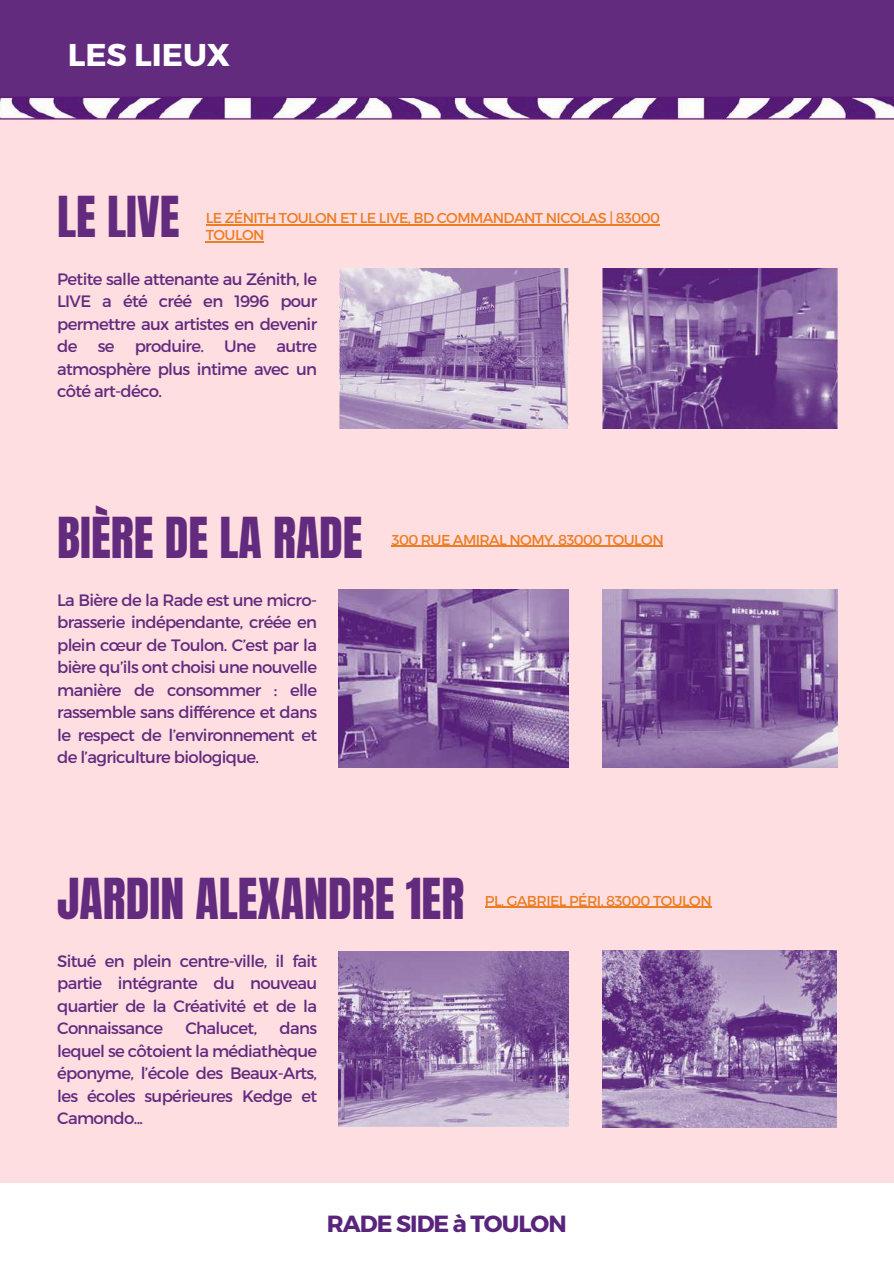
<style>
.page{position:relative;width:894px;height:1264px;background:#fff}
.page>*{position:absolute;margin:0;border:0;box-sizing:border-box;transform-origin:0 0}
.t1{font:48px "Anton";color:#622b7e}
.t2{font:700 31.5px "Montserrat";color:#fff}
.t3{font:700 23.4px "Montserrat";letter-spacing:-.04em;color:#59247b}
.t4{font:16.5px/22.5px "Montserrat";letter-spacing:-.04em;color:#622b7e;text-align:justify}
.t5{font:14.4px/16.8px "Montserrat";letter-spacing:-.04em;color:#ed7d22}
</style>
<div class="page">
<div style="left:0;top:0;width:893px;height:1263px;background:#ffdee2"></div>
<div style="left:0;top:0;width:893px;height:104px;background:#622b7e"></div>
<img style="left:0;top:96px;width:893px;height:24px">
<div style="left:0;top:1182px;width:893px;height:81px;background:#fff"></div>
<img style="left:339px;top:268px;width:229px;height:160px">
<img style="left:602px;top:268px;width:234px;height:160px">
<img style="left:602px;top:589px;width:234px;height:178px">
<img style="left:338px;top:589px;width:230px;height:178px">
<img style="left:338px;top:952px;width:230px;height:175px">
<img style="left:602px;top:950px;width:234px;height:176px">
<hr style="left:206px;top:224px;width:207px;height:1px;background:#ed7d22">
<hr style="left:413px;top:224px;width:246px;height:1px;background:#ed7d22">
<hr style="left:206px;top:241px;width:58px;height:1px;background:#ed7d22">
<hr style="left:392px;top:546px;width:271px;height:1px;background:#ed7d22">
<hr style="left:485px;top:906px;width:226px;height:1px;background:#ed7d22">
<h2 class="t2" style="left:68px;top:35px;width:164px">LES LIEUX</h2>
<h1 class="t1" style="left:57px;top:182px;width:124px">LE LIVE</h1>
<p class="t5" style="left:206px;top:209px;width:455px">LE ZÉNITH TOULON ET LE LIVE, BD COMMANDANT NICOLAS | 83000<br>TOULON</p>
<p class="t4" style="left:57px;top:267px;width:261px">Petite salle attenante au Zénith, le LIVE a été créé en 1996 pour permettre aux artistes en devenir de se produire. Une autre atmosphère plus intime avec un côté art-déco.</p>
<h1 class="t1" style="left:57px;top:503px;width:307px">BIÈRE DE LA RADE</h1>
<p class="t4" style="left:57px;top:588px;width:261px">La Bière de la Rade est une micro&shy;brasserie indépendante, créée en plein cœur de Toulon. C’est par la bière qu’ils ont choisi une nouvelle manière de consommer : elle rassemble sans différence et dans le respect de l’environnement et de l’agriculture biologique.</p>
<p class="t5" style="left:392px;top:530px;width:273px">300 RUE AMIRAL NOMY, 83000 TOULON</p>
<h1 class="t1" style="left:57px;top:864px;width:408px">JARDIN ALEXANDRE 1ER</h1>
<p class="t4" style="left:57px;top:948px;width:261px">Situé en plein centre-ville, il fait partie intégrante du nouveau quartier de la Créativité et de la Connaissance</p>
<p class="t4" style="left:57px;top:1016px;width:261px;text-indent:222px">dans lequel se côtoient la médiathèque éponyme, l’école des Beaux-Arts, les écoles supérieures Kedge et Camondo...</p>
<p class="t4" style="left:185px;top:1016px;width:73px">Chalucet,</p>
<p class="t5" style="left:485px;top:891px;width:228px">PL. GABRIEL PÉRI, 83000 TOULON</p>
<h3 class="t3" style="left:326px;top:1208px;width:241px">RADE SIDE à TOULON</h3>
</div>
